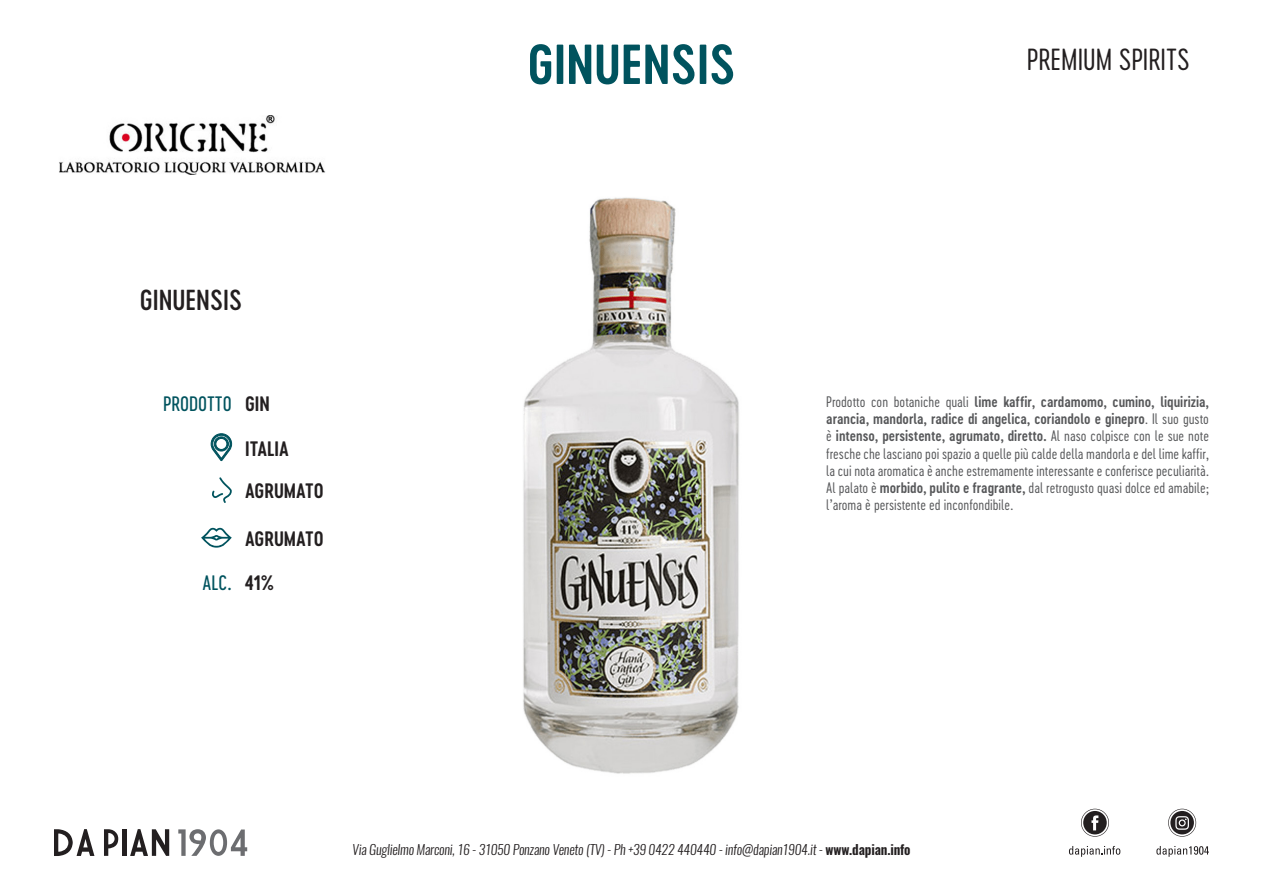
<style>
.page{position:relative;width:1263px;height:893px;background:#fff}
.page>*{position:absolute;margin:0;border:0;box-sizing:border-box;transform-origin:0 0}
.t1{font:52.5px "Cervo Neue Semi Bold Neue";color:#00535e}
.t2{font:28.5px "Cervo Neue Light Neue";color:#231f20}
.t3{font:27px "Cervo Neue Medium Neue";color:#231f20}
.t4{font:19.5px "Cervo Neue Semi Bold Neue";color:#231f20}
.t5{font:19.5px "Cervo Neue Regular Neue";color:#00535e}
.t6{font:14.25px/17.2px "Cervo Neue Light Neue";color:#57585a;text-align:justify}
.t7{font:italic 300 13.5px "Oswald";letter-spacing:-.01em;color:#231f20}
.s1{font-family:"Cervo Neue Semi Bold Neue"}
.s2{font-weight:600;font-style:normal}
</style>
<div class="page">
<svg style="left:1156px;top:846px;width:53px;height:11px"></svg>
<svg style="left:1168px;top:809px;width:28px;height:28px"></svg>
<svg style="left:1069px;top:846px;width:51px;height:11px"></svg>
<svg style="left:1081px;top:809px;width:28px;height:28px"></svg>
<svg style="left:54px;top:829px;width:40px;height:27px"></svg>
<svg style="left:104px;top:829px;width:14px;height:27px"></svg>
<hr style="left:122px;top:829px;width:4px;height:27px;background:#231f20">
<svg style="left:130px;top:829px;width:39px;height:27px"></svg>
<svg style="left:178px;top:829px;width:69px;height:27px"></svg>
<img style="left:523px;top:197px;width:216px;height:577px">
<img style="left:59px;top:115px;width:266px;height:60px">
<svg style="left:201px;top:528px;width:31px;height:20px"></svg>
<svg style="left:212px;top:477px;width:20px;height:26px"></svg>
<svg style="left:211px;top:433px;width:21px;height:28px"></svg>
<p class="t3" style="left:140px;top:282px;width:104px">GINUENSIS</p>
<p class="t5" style="left:163px;top:391px;width:70px">PRODOTTO</p>
<p class="t4" style="left:245px;top:391px;width:26px">GIN</p>
<p class="t4" style="left:245px;top:435px;width:45px">ITALIA</p>
<p class="t4" style="left:245px;top:478px;width:80px">AGRUMATO</p>
<p class="t4" style="left:245px;top:525px;width:80px">AGRUMATO</p>
<p class="t5" style="left:203px;top:570px;width:31px">ALC.</p>
<p class="t4" style="left:245px;top:570px;width:31px">41%</p>
<p class="t1" style="left:527px;top:29px;width:210px">GINUENSIS</p>
<p class="t2" style="left:1027px;top:41px;width:164px">PREMIUM SPIRITS</p>
<p class="t6" style="left:826px;top:393px;width:384px">Prodotto con botaniche quali <span class="s1">lime kaffir, cardamomo, cumino, liquirizia, arancia, mandorla, radice di angelica, coriandolo e ginepro</span>. Il suo gusto è <span class="s1">intenso, persistente, agrumato, diretto.</span> Al naso colpisce con le sue note fresche che lasciano poi spazio a quelle più calde della mandorla e del lime kaffir, la cui nota aromatica è anche estremamente interessante e conferisce peculiarità.<br>Al palato è <span class="s1">morbido, pulito e fragrante,</span> dal retrogusto quasi dolce ed amabile; l’aroma è persistente ed inconfondibile.</p>
<p class="t7" style="left:352px;top:840px;width:560px">Via Guglielmo Marconi, 16 - 31050 Ponzano Veneto (TV) - Ph +39 0422 440440 - info@dapian1904.it - <span class="s2">www.dapian.info</span></p>
</div>
